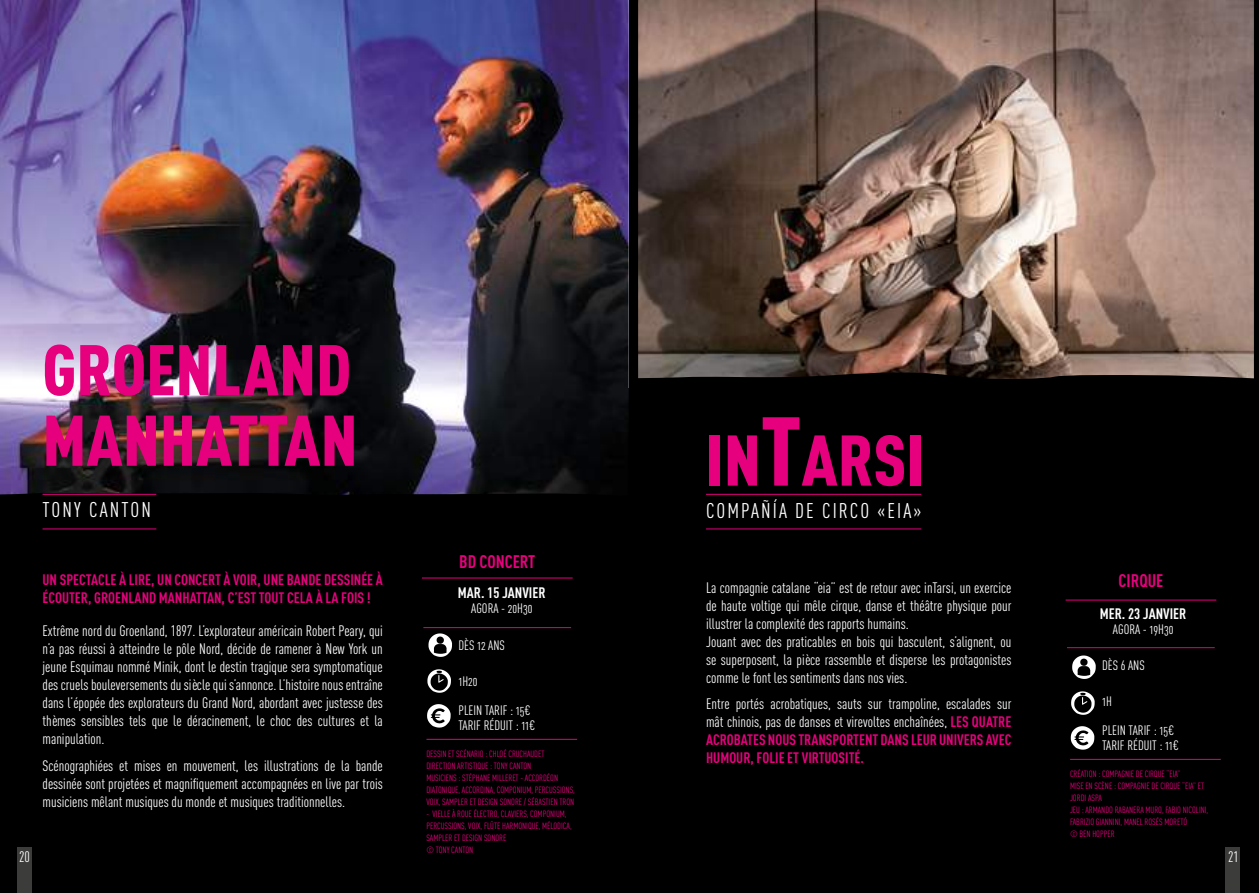
<style>
.page{position:relative;width:1259px;height:893px;background:#fff}
.page>*{position:absolute;margin:0;border:0;box-sizing:border-box;transform-origin:0 0}
.t1{font:900 70.5px/70.5px "DIN Cond";color:#e6007d}
.t2{font:21px "DIN Cond Regular Alternate";letter-spacing:.1em;color:#fff}
.t3{font:700 18px "DIN Cond";color:#e6007d}
.t4{font:15px/18px "DIN Cond";color:#fff;text-align:justify}
.t5{font:700 15px/18px "DIN Cond";color:#e6007d}
.t6{font:700 15px "DIN Cond";color:#fff}
.t7{font:13.5px/15px "DIN Cond Regular Alternate";color:#fff}
.t8{font:9px/12px "DIN Cond Regular Alternate";color:#e6007d}
.s1{font-size:96px}
.s2{font-weight:700;color:#e6007d}
</style>
<div class="page">
<div style="left:629px;top:0;width:630px;height:893px;background:#000"></div>
<div style="left:0;top:389px;width:629px;height:504px;background:#000"></div>
<img style="left:0;top:0;width:629px;height:495px">
<img style="left:638px;top:0;width:616px;height:379px">
<div style="left:17px;top:847px;width:15px;height:46px;background:#3c3c3b"></div>
<hr style="left:43px;top:494px;width:113px;height:1px;background:#e6007d">
<hr style="left:706px;top:494px;width:215px;height:1px;background:#e6007d">
<hr style="left:43px;top:529px;width:113px;height:1px;background:#e6007d">
<hr style="left:706px;top:529px;width:215px;height:1px;background:#e6007d">
<svg style="left:427px;top:669px;width:24px;height:24px"></svg>
<svg style="left:427px;top:704px;width:23px;height:24px"></svg>
<svg style="left:428px;top:633px;width:24px;height:24px"></svg>
<hr style="left:423px;top:627px;width:148px;height:1px;background:#e6007d">
<hr style="left:422px;top:578px;width:150px;height:1px;background:#e6007d">
<hr style="left:426px;top:739px;width:151px;height:1px;background:#e6007d">
<hr style="left:1065px;top:600px;width:151px;height:1px;background:#e6007d">
<hr style="left:1067px;top:647px;width:147px;height:1px;background:#e6007d">
<hr style="left:1070px;top:759px;width:150px;height:1px;background:#e6007d">
<svg style="left:1071px;top:691px;width:23px;height:24px"></svg>
<svg style="left:1070px;top:726px;width:24px;height:24px"></svg>
<svg style="left:1072px;top:655px;width:23px;height:24px"></svg>
<div style="left:1225px;top:847px;width:14px;height:46px;background:#3c3c3b"></div>
<h1 class="t1" style="left:43px;top:333px;width:316px">GROENLAND<br>MANHATTAN</h1>
<h1 class="t1" style="left:706px;top:423px;width:220px">IN<span class="s1">T</span>ARSI</h1>
<h2 class="t2" style="left:43px;top:497px;width:110px">TONY CANTON</h2>
<h2 class="t2" style="left:706px;top:498px;width:217px">COMPAÑÍA DE CIRCO «EIA»</h2>
<p class="t5" style="left:43px;top:570px;width:342px">UN SPECTACLE À LIRE, UN CONCERT À VOIR, UNE BANDE DESSINÉE À<br>ÉCOUTER, GROENLAND MANHATTAN, C’EST TOUT CELA À LA FOIS !</p>
<p class="t4" style="left:43px;top:622px;width:342px">Extrême nord du Groenland, 1897. L’explorateur américain Robert Peary, qui n’a pas réussi à atteindre le pôle Nord, décide de ramener à New York un jeune Esquimau nommé Minik, dont le destin tragique sera symptomatique des cruels bouleversements du siècle qui s’annonce. L’histoire nous entraîne dans l’épopée des explorateurs du Grand Nord, abordant avec justesse des thèmes sensibles tels que le déracinement, le choc des cultures et la manipulation.</p>
<p class="t4" style="left:43px;top:756px;width:342px">Scénographiées et mises en mouvement, les illustrations de la bande dessinée sont projetées et magnifiquement accompagnées en live par trois musiciens mêlant musiques du monde et musiques traditionnelles.</p>
<p class="t4" style="left:19px;top:847px;width:12px">20</p>
<p class="t3" style="left:459px;top:550px;width:77px">BD CONCERT</p>
<p class="t6" style="left:458px;top:584px;width:89px">MAR. 15 JANVIER</p>
<p class="t7" style="left:471px;top:601px;width:63px">AGORA - 20H30</p>
<p class="t7" style="left:458px;top:638px;width:48px">DÈS 12 ANS</p>
<p class="t7" style="left:458px;top:674px;width:21px">1H20</p>
<p class="t7" style="left:458px;top:702px;width:78px">PLEIN TARIF : 15€<br>TARIF RÉDUIT : 11€</p>
<p class="t8" style="left:426px;top:747px;width:150px">DESSIN ET SCÉNARIO : CHLOÉ CRUCHAUDET DIRECTION ARTISTIQUE : TONY CANTON<br>MUSICIENS : STÉPHANE MILLERET - ACCORDÉON DIATONIQUE, ACCORDINA, COMPONIUM, PERCUSSIONS, VOIX, SAMPLER ET DESIGN SONORE / SÉBASTIEN TRON</p>
<p class="t8" style="left:426px;top:807px;width:147px">- VIELLE À ROUE ÉLECTRO, CLAVIERS, COMPONIUM, PERCUSSIONS, VOIX, FLÛTE HARMONIQUE, MÉLODICA, SAMPLER ET DESIGN SONORE<br>© TONY CANTON</p>
<p class="t4" style="left:706px;top:578px;width:307px;text-align:left">La compagnie catalane “eia” est de retour avec inTarsi, un exercice de haute voltige qui mêle cirque, danse et théâtre physique pour illustrer la complexité des rapports humains.<br>Jouant avec des praticables en bois qui basculent, s’alignent, ou se superposent, la pièce rassemble et disperse les protagonistes comme le font les sentiments dans nos vies.</p>
<p class="t4" style="left:706px;top:695px;width:307px">Entre portés acrobatiques, sauts sur trampoline, escalades sur mât chinois, pas de danses et virevoltes enchaînées, <span class="s2">LES QUATRE ACROBATES NOUS TRANSPORTENT DANS LEUR UNIVERS AVEC HUMOUR, FOLIE ET VIRTUOSITÉ.</span></p>
<p class="t3" style="left:1118px;top:569px;width:46px">CIRQUE</p>
<p class="t6" style="left:1100px;top:604px;width:88px">MER. 23 JANVIER</p>
<p class="t7" style="left:1113px;top:621px;width:62px">AGORA - 19H30</p>
<p class="t7" style="left:1102px;top:658px;width:44px">DÈS 6 ANS</p>
<p class="t7" style="left:1102px;top:694px;width:11px">1H</p>
<p class="t7" style="left:1102px;top:722px;width:78px">PLEIN TARIF : 15€<br>TARIF RÉDUIT : 11€</p>
<p class="t8" style="left:1070px;top:767px;width:140px">CRÉATION : COMPAGNIE DE CIRQUE “EIA”<br>MISE EN SCÈNE : COMPAGNIE DE CIRQUE “EIA” ET<br>JORDI ASPA<br>JEU : ARMANDO RABANERA MURO, FABIO NICOLINI,<br>FABRIZIO GIANNINI, MANEL ROSÉS MORETÓ<br>© BEN HOPPER</p>
<p class="t4" style="left:1228px;top:847px;width:12px">21</p>
</div>
